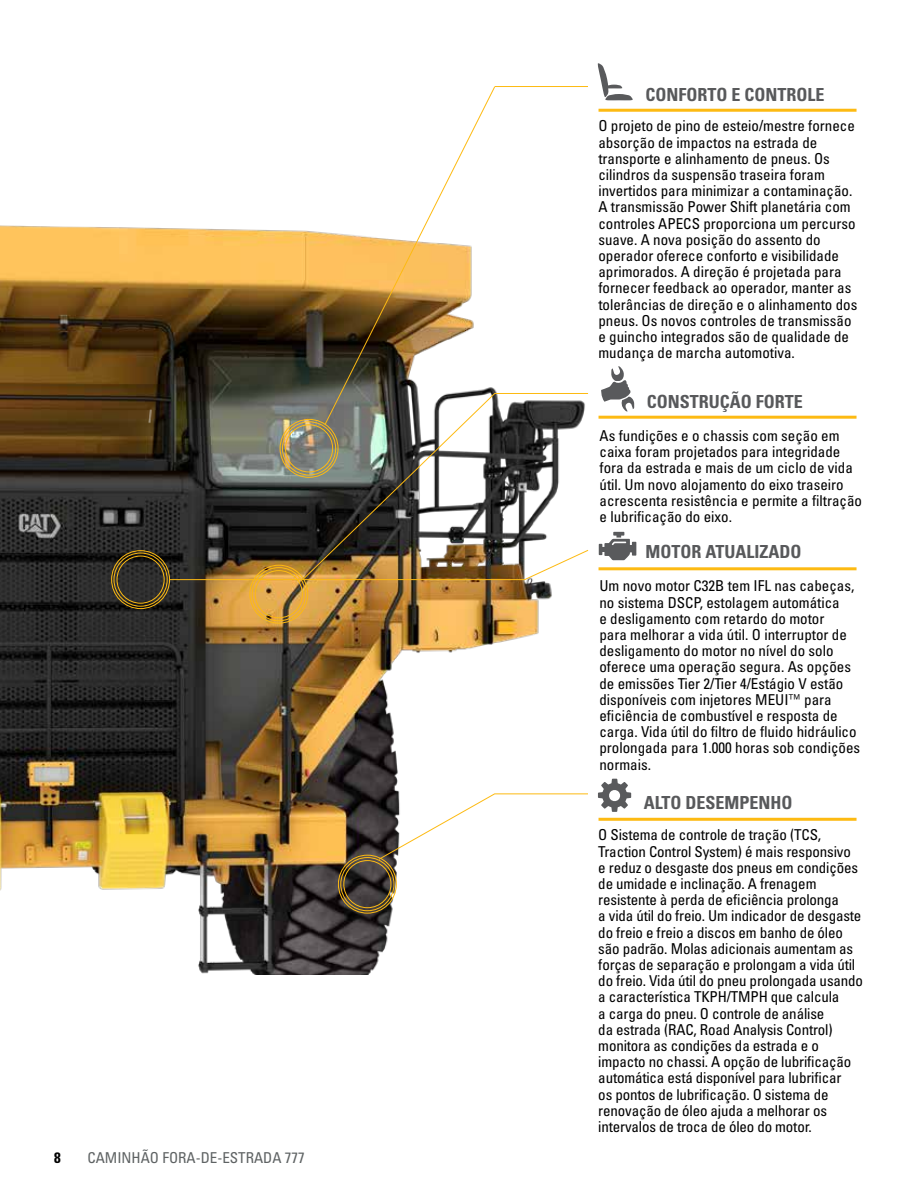
<style>
.page{position:relative;width:918px;height:1188px;background:#fff}
.page>*{position:absolute;margin:0;border:0;box-sizing:border-box;transform-origin:0 0}
.Subhead_small_gray{font:18px "Univers LTCYR 67 Bold Cond";color:#58595b}
.Body_copy{font:condensed 15px/16.2px "Univers LTCYR 57";color:#000}
.t1{font:condensed 15px "Univers LTCYR 57";color:#5e6263}
.t2{font:15px "Univers LTCYR 67 Bold Cond";color:#000}
</style>
<div class="page">
<img style="left:0;top:225px;width:552px;height:749px">
<div style="left:111px;top:550px;width:59px;height:59px;border:1px solid #fdba12;border-radius:50%"></div>
<div style="left:114px;top:553px;width:54px;height:54px;border:1px solid #fdba12;border-radius:50%"></div>
<div style="left:117px;top:556px;width:48px;height:48px;border:1px solid #fdba12;border-radius:50%"></div>
<div style="left:338px;top:855px;width:59px;height:58px;border:1px solid #fdba12;border-radius:50%"></div>
<div style="left:340px;top:857px;width:54px;height:54px;border:1px solid #fdba12;border-radius:50%"></div>
<div style="left:343px;top:860px;width:48px;height:48px;border:1px solid #fdba12;border-radius:50%"></div>
<hr style="left:495px;top:86px;width:93px;height:1px;background:#fdba12">
<svg style="left:169px;top:549px;width:133px;height:31px;background:#5f4a27"></svg>
<svg style="left:378px;top:793px;width:210px;height:67px"></svg>
<svg style="left:324px;top:86px;width:172px;height:307px"></svg>
<hr style="left:599px;top:567px;width:258px;height:3px;background:#fdba12">
<svg style="left:599px;top:532px;width:37px;height:28px"></svg>
<hr style="left:599px;top:109px;width:258px;height:3px;background:#fdba12">
<svg style="left:597px;top:63px;width:36px;height:38px"></svg>
<hr style="left:599px;top:818px;width:258px;height:3px;background:#fdba12">
<svg style="left:598px;top:779px;width:33px;height:33px"></svg>
<hr style="left:599px;top:416px;width:258px;height:3px;background:#fdba12">
<svg style="left:601px;top:366px;width:34px;height:45px"></svg>
<div style="left:249px;top:565px;width:59px;height:59px;border:1px solid #fdba12;border-radius:50%"></div>
<div style="left:252px;top:567px;width:54px;height:54px;border:1px solid #fdba12;border-radius:50%"></div>
<div style="left:255px;top:570px;width:48px;height:48px;border:1px solid #fdba12;border-radius:50%"></div>
<img style="left:302px;top:393px;width:287px;height:187px">
<p class="t2" style="left:54px;top:1148px;width:8px">8</p>
<p class="t1" style="left:87px;top:1148px;width:219px">CAMINHÃO FORA-DE-ESTRADA 777</p>
<p class="Subhead_small_gray" style="left:646px;top:84px;width:181px">CONFORTO E CONTROLE</p>
<p class="Body_copy" style="left:598px;top:118px;width:261px">O projeto de pino de esteio/mestre fornece absorção de impactos na estrada de transporte e alinhamento de pneus. Os cilindros da suspensão traseira foram invertidos para minimizar a contaminação.<br>A transmissão Power Shift planetária com controles APECS proporciona um percurso suave. A nova posição do assento do operador oferece conforto e visibilidade aprimorados. A direção é projetada para fornecer feedback ao operador, manter as tolerâncias de direção e o alinhamento dos pneus. Os novos controles de transmissão e guincho integrados são de qualidade de mudança de marcha automotiva.</p>
<p class="Subhead_small_gray" style="left:647px;top:390px;width:158px">CONSTRUÇÃO FORTE</p>
<p class="Body_copy" style="left:600px;top:427px;width:264px">As fundições e o chassis com seção em caixa foram projetados para integridade fora da estrada e mais de um ciclo de vida útil. Um novo alojamento do eixo traseiro acrescenta resistência e permite a filtração e lubrificação do eixo.</p>
<p class="Subhead_small_gray" style="left:646px;top:541px;width:157px">MOTOR ATUALIZADO</p>
<p class="Body_copy" style="left:599px;top:578px;width:262px">Um novo motor C32B tem IFL nas cabeças, no sistema DSCP, estolagem automática<br>e desligamento com retardo do motor<br>para melhorar a vida útil. O interruptor de desligamento do motor no nível do solo oferece uma operação segura. As opções de emissões Tier 2/Tier 4/Estágio V estão disponíveis com injetores MEUI™ para eficiência de combustível e resposta de carga. Vida útil do filtro de fluido hidráulico prolongada para 1.000 horas sob condições normais.</p>
<p class="Subhead_small_gray" style="left:644px;top:791px;width:150px">ALTO DESEMPENHO</p>
<p class="Body_copy" style="left:598px;top:827px;width:266px">O Sistema de controle de tração (TCS, Traction Control System) é mais responsivo<br>e reduz o desgaste dos pneus em condições de umidade e inclinação. A frenagem resistente à perda de eficiência prolonga<br>a vida útil do freio. Um indicador de desgaste do freio e freio a discos em banho de óleo são padrão. Molas adicionais aumentam as forças de separação e prolongam a vida útil do freio. Vida útil do pneu prolongada usando a característica TKPH/TMPH que calcula<br>a carga do pneu. O controle de análise<br>da estrada (RAC, Road Analysis Control) monitora as condições da estrada e o impacto no chassi. A opção de lubrificação automática está disponível para lubrificar<br>os pontos de lubrificação. O sistema de renovação de óleo ajuda a melhorar os intervalos de troca de óleo do motor.</p>
</div>
